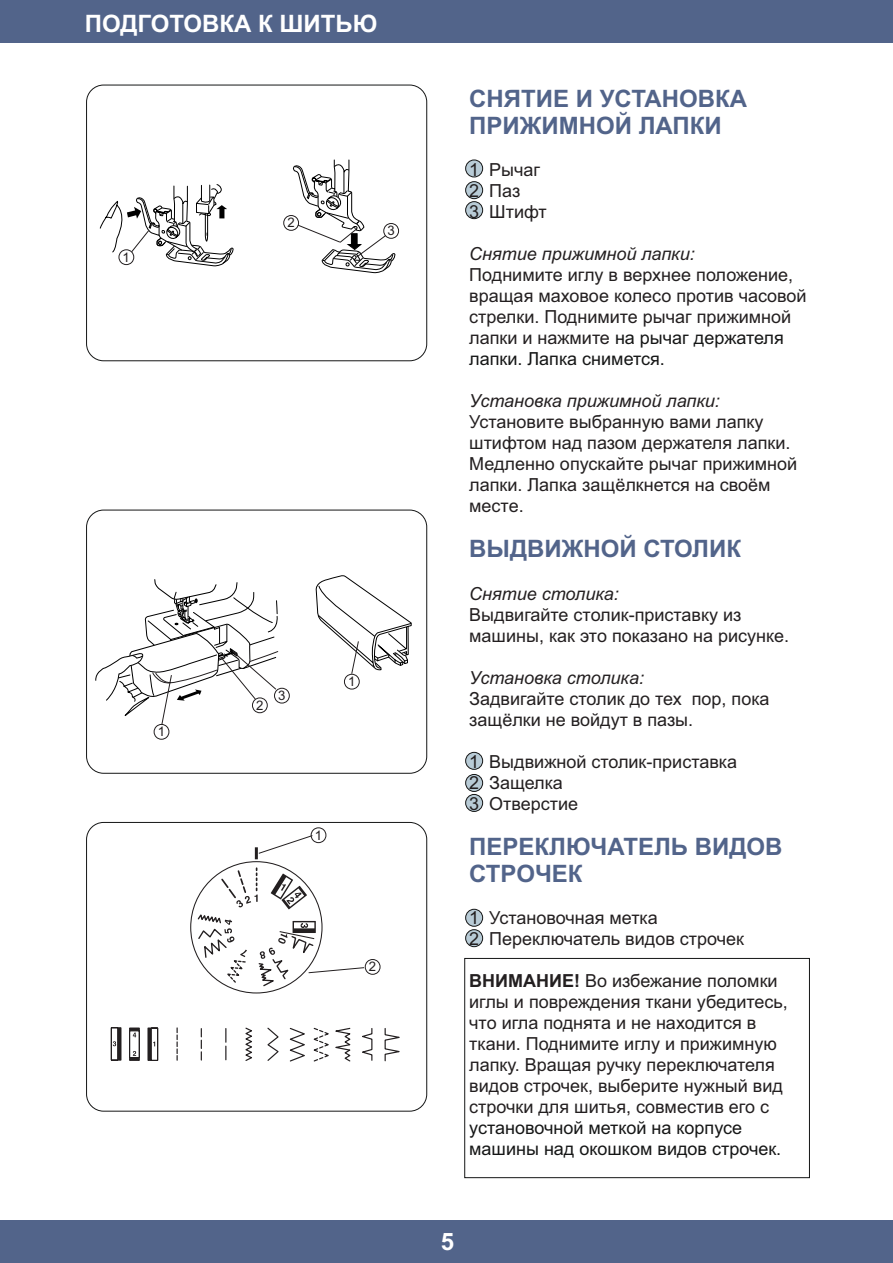
<style>
.page{position:relative;width:893px;height:1263px;background:#fff}
.page>*{position:absolute;margin:0;border:0;box-sizing:border-box;transform-origin:0 0}
.t1{font:700 24px/26.8px "Arial";color:#52648a}
.t2{font:700 24px "Arial";color:#fff}
.t3{font:18px/21px "Arial";color:#231f20}
.t4{font:italic 18px "Arial";color:#231f20}
.t5{font:18px/21px "Arial";color:#151616}
.t6{font:13.2px "Arial";color:#231f20}
.s1{color:#151616}
.s2{font-weight:700}
</style>
<div class="page">
<div style="left:0;top:0;width:893px;height:43px;background:#52648a"></div>
<div style="left:0;top:1220px;width:893px;height:43px;background:#52648a"></div>
<svg style="left:177px;top:1028px;width:1px;height:32px"></svg>
<svg style="left:267px;top:1027px;width:133px;height:35px"></svg>
<svg style="left:201px;top:1028px;width:1px;height:32px"></svg>
<svg style="left:225px;top:1028px;width:1px;height:32px"></svg>
<svg style="left:245px;top:1027px;width:7px;height:34px"></svg>
<svg style="left:147px;top:1027px;width:12px;height:34px"></svg>
<svg style="left:129px;top:1027px;width:11px;height:34px"></svg>
<svg style="left:110px;top:1027px;width:12px;height:34px"></svg>
<svg style="left:131px;top:273px;width:255px;height:699px"></svg>
<svg style="left:99px;top:184px;width:135px;height:91px"></svg>
<svg style="left:283px;top:159px;width:116px;height:114px"></svg>
<svg style="left:315px;top:575px;width:97px;height:114px"></svg>
<svg style="left:95px;top:578px;width:195px;height:162px"></svg>
<svg style="left:365px;top:959px;width:15px;height:16px"></svg>
<svg style="left:190px;top:827px;width:136px;height:167px"></svg>
<div style="left:465px;top:160px;width:18px;height:17px;background:#b8cbd6;border:1px solid #151616;border-radius:50%"></div>
<div style="left:465px;top:181px;width:18px;height:18px;background:#b8cbd6;border:1px solid #151616;border-radius:50%"></div>
<div style="left:465px;top:201px;width:18px;height:18px;background:#b8cbd6;border:1px solid #151616;border-radius:50%"></div>
<div style="left:465px;top:752px;width:18px;height:18px;background:#b8cbd6;border:1px solid #151616;border-radius:50%"></div>
<div style="left:465px;top:774px;width:18px;height:18px;background:#b8cbd6;border:1px solid #151616;border-radius:50%"></div>
<div style="left:465px;top:794px;width:18px;height:18px;background:#b8cbd6;border:1px solid #151616;border-radius:50%"></div>
<div style="left:465px;top:909px;width:18px;height:18px;background:#b8cbd6;border:1px solid #151616;border-radius:50%"></div>
<div style="left:465px;top:929px;width:18px;height:18px;background:#b8cbd6;border:1px solid #151616;border-radius:50%"></div>
<div style="left:464px;top:958px;width:346px;height:220px;border:1px solid #151616"></div>
<div style="left:86px;top:85px;width:341px;height:276px;border:1px solid #151616;border-radius:17px"></div>
<div style="left:86px;top:510px;width:341px;height:264px;border:1px solid #151616;border-radius:17px"></div>
<div style="left:86px;top:822px;width:341px;height:289px;border:1px solid #151616;border-radius:17px"></div>
<h1 class="t2" style="left:85px;top:15px;width:294px">ПОДГОТОВКА К ШИТЬЮ</h1>
<p class="t6" style="left:123px;top:252px;width:9px">1</p>
<p class="t6" style="left:287px;top:218px;width:9px">2</p>
<p class="t6" style="left:387px;top:226px;width:9px">3</p>
<p class="t6" style="left:158px;top:727px;width:9px">1</p>
<p class="t6" style="left:256px;top:700px;width:9px">2</p>
<p class="t6" style="left:278px;top:690px;width:9px">3</p>
<p class="t6" style="left:348px;top:676px;width:9px">1</p>
<p class="t6" style="left:315px;top:830px;width:9px">1</p>
<p class="t6" style="left:369px;top:961px;width:9px">2</p>
<h1 class="t1" style="left:469px;top:87px;width:279px">CНЯТИЕ И УСТАНОВКА<br>ПРИЖИМНОЙ ЛАПКИ</h1>
<p class="t3" style="left:469px;top:160px;width:79px">1 Рычаг<br>2 Паз<br>3 Штифт</p>
<p class="t4" style="left:469px;top:246px;width:227px">Снятие прижимной лапки:</p>
<p class="t3" style="left:469px;top:265px;width:339px">Поднимите иглу в верхнее положение, вращая маховое колесо против часовой стрелки. Поднимите рычаг прижимной лапки и нажмите <span class="s1">на рычаг держателя лапки. Лапка снимется.</span></p>
<p class="t4" style="left:469px;top:393px;width:252px">Установка прижимной лапки:</p>
<p class="t3" style="left:469px;top:412px;width:329px">Установите выбранную вами лапку штифтом над пазом держателя лапки.<br>Медленно опускайте рычаг прижимной лапки. Лапка защёлкнется на своём месте.</p>
<h1 class="t1" style="left:469px;top:538px;width:273px">ВЫДВИЖНОЙ СТОЛИК</h1>
<p class="t4" style="left:469px;top:586px;width:151px">Снятие столика:</p>
<p class="t3" style="left:469px;top:605px;width:321px">Выдвигайте столик-приставку из машины, как это показано на рисунке.</p>
<p class="t4" style="left:469px;top:670px;width:176px">Установка столика:</p>
<p class="t3" style="left:469px;top:689px;width:302px">Задвигайте столик до тех пор, пока защёлки не войдут в пазы.</p>
<p class="t3" style="left:469px;top:752px;width:269px">1 Выдвижной столик-приставка<br>2 Защелка<br>3 Отверстие</p>
<h1 class="t1" style="left:469px;top:836px;width:315px">ПЕРЕКЛЮЧАТЕЛЬ ВИДОВ<br>СТРОЧЕК</h1>
<p class="t3" style="left:469px;top:909px;width:276px">1 Установочная метка<br>2 Переключатель видов строчек</p>
<p class="t3" style="left:469px;top:972px;width:320px"><span class="s2">ВНИМАНИЕ!</span> Во избежание поломки иглы и повреждения ткани убедитесь, что игла поднята и не находится в ткани. Поднимите иглу и прижимную лапку. Вращая ручку переключателя видов строчек, выберите нужный вид строчки для шитья, совместив его с</p>
<p class="t5" style="left:469px;top:1119px;width:314px">установочной меткой на корпусе машины над окошком видов строчек.</p>
<h1 class="t2" style="left:441px;top:1233px;width:15px">5</h1>
</div>
